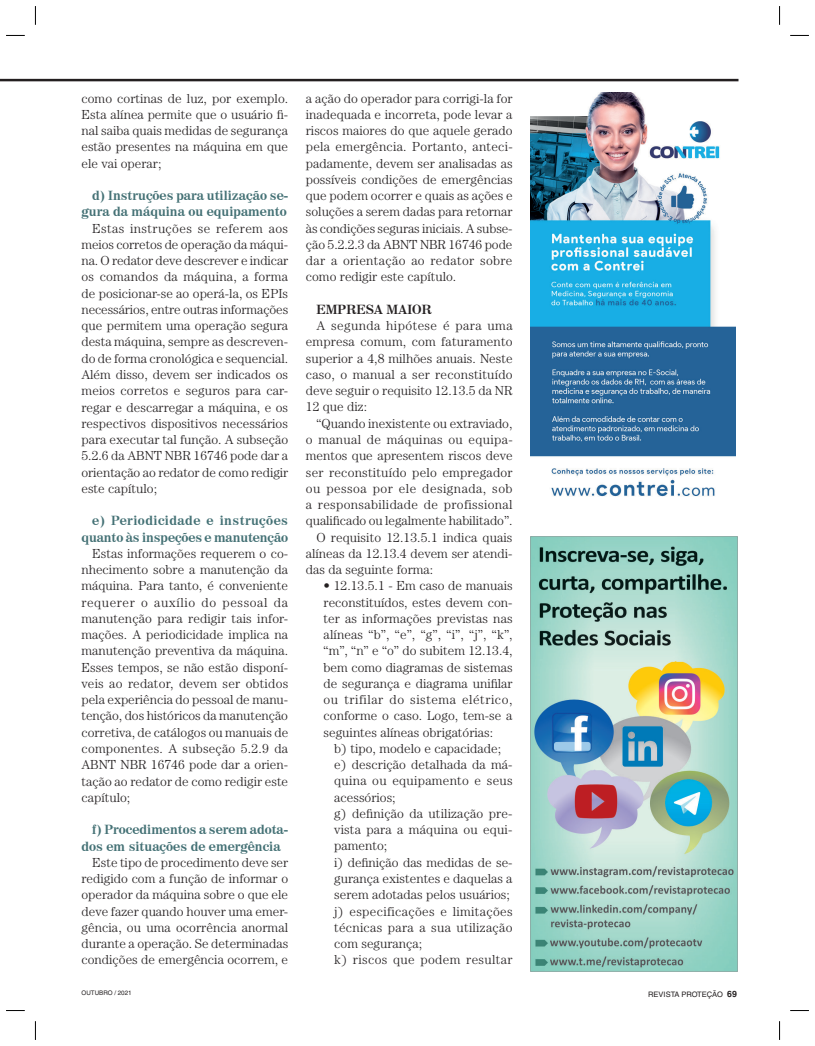
<style>
.page{position:relative;width:815px;height:1046px;background:#fff}
.page>*{position:absolute;margin:0;border:0;box-sizing:border-box;transform-origin:0 0}
.t1{font:300 13.12px/16.2px "Century";color:#231f20;text-align:justify}
.t2{font:700 13.12px/16.2px "Century 725 BT";color:#447175;text-align:right}
.t3{font:300 13.12px "Century";letter-spacing:.025em;color:#231f20}
.t4{font:300 13.12px "Century";letter-spacing:.035em;color:#231f20}
.t5{font:700 13.12px "Century 725 BT";color:#231f20}
.t6{font:7.5px "Helvetica";color:#231f20}
.t7{font:6.25px "Helvetica";color:#231f20}
.s1{font-weight:700;font-size:8.75px}
</style>
<div class="page">
<hr style="left:0;top:79px;width:738px;height:2px;background:#231f20">
<img style="left:530px;top:92px;width:206px;height:405px">
<img style="left:530px;top:536px;width:207px;height:435px">
<svg style="left:6px;top:35px;width:19px;height:1px"></svg>
<svg style="left:790px;top:35px;width:19px;height:1px"></svg>
<svg style="left:6px;top:1010px;width:19px;height:1px"></svg>
<svg style="left:790px;top:1010px;width:19px;height:1px"></svg>
<svg style="left:35px;top:6px;width:1px;height:19px"></svg>
<svg style="left:35px;top:1021px;width:1px;height:18px"></svg>
<svg style="left:779px;top:6px;width:1px;height:19px"></svg>
<svg style="left:779px;top:1021px;width:1px;height:18px"></svg>
<p class="t1" style="left:81px;top:90px;width:208px">como cortinas de luz, por exemplo.<br>Esta alínea permite que o usuário fi&shy;nal saiba quais medidas de segurança estão presentes na máquina em que ele vai operar;</p>
<p class="t2" style="left:81px;top:187px;width:208px">d) Instruções para utilização se&shy;gura da máquina ou equipamento</p>
<p class="t1" style="left:81px;top:220px;width:208px;text-indent:11px">Estas instruções se referem aos meios corretos de operação da máqui&shy;na. O redator deve descrever e indicar os comandos da máquina, a forma de posicionar-se ao operá-la, os EPIs necessários, entre outras informações que permitem uma operação segura desta máquina, sempre as descreven&shy;do de forma cronológica e sequencial.<br>Além disso, devem ser indicados os meios corretos e seguros para car&shy;regar e descarregar a máquina, e os respectivos dispositivos necessários para executar tal função. A subseção 5.2.6 da ABNT NBR 16746 pode dar a orientação ao redator de como redigir este capítulo;</p>
<p class="t2" style="left:81px;top:512px;width:208px">e) Periodicidade e instruções quanto às inspeções e manutenção</p>
<p class="t1" style="left:81px;top:545px;width:208px;text-indent:11px">Estas informações requerem o co&shy;nhecimento sobre a manutenção da máquina. Para tanto, é conveniente requerer o auxílio do pessoal da manutenção para redigir tais infor&shy;mações. A periodicidade implica na manutenção preventiva da máquina.<br>Esses tempos, se não estão disponí&shy;veis ao redator, devem ser obtidos pela experiência do pessoal de manu&shy;tenção, dos históricos da manutenção corretiva, de catálogos ou manuais de componentes. A subseção 5.2.9 da ABNT NBR 16746 pode dar a orien&shy;tação ao redator de como redigir este capítulo;</p>
<p class="t2" style="left:81px;top:821px;width:208px;text-align:left;text-indent:11px">f) Procedimentos a serem adota&shy;dos em situações de emergência</p>
<p class="t1" style="left:81px;top:853px;width:208px;text-indent:11px">Este tipo de procedimento deve ser redigido com a função de informar o operador da máquina sobre o que ele deve fazer quando houver uma emer&shy;gência, ou uma ocorrência anormal durante a operação. Se determinadas condições de emergência ocorrem, e</p>
<p class="t1" style="left:306px;top:90px;width:208px">a ação do operador para corrigi-la for inadequada e incorreta, pode levar a riscos maiores do que aquele gerado pela emergência. Portanto, anteci&shy;padamente, devem ser analisadas as possíveis condições de emergências que podem ocorrer e quais as ações e soluções a serem dadas para retornar às condições seguras iniciais. A subse&shy;ção 5.2.2.3 da ABNT NBR 16746 pode dar a orientação ao redator sobre como redigir este capítulo.</p>
<p class="t5" style="left:316px;top:301px;width:117px">EMPRESA MAIOR</p>
<p class="t1" style="left:306px;top:317px;width:208px;text-indent:11px">A segunda hipótese é para uma empresa comum, com faturamento superior a 4,8 milhões anuais. Neste caso, o manual a ser reconstituído deve seguir o requisito 12.13.5 da NR 12 que diz:</p>
<p class="t1" style="left:316px;top:415px;width:197px">“Quando inexistente ou extraviado,</p>
<p class="t3" style="left:306px;top:432px;width:208px">o manual de máquinas ou equipa-</p>
<p class="t1" style="left:306px;top:447px;width:208px">mentos que apresentem riscos deve</p>
<p class="t1" style="left:306px;top:463px;width:208px">ser reconstituído pelo empregador</p>
<p class="t4" style="left:306px;top:480px;width:208px">ou pessoa por ele designada, sob</p>
<p class="t3" style="left:306px;top:497px;width:208px">a responsabilidade de profissional</p>
<p class="t1" style="left:306px;top:512px;width:208px">qualificado ou legalmente habilitado”.</p>
<p class="t1" style="left:316px;top:528px;width:197px">O requisito 12.13.5.1 indica quais</p>
<p class="t1" style="left:306px;top:545px;width:208px">alíneas da 12.13.4 devem ser atendi-</p>
<p class="t1" style="left:306px;top:561px;width:129px">das da seguinte forma:</p>
<p class="t1" style="left:324px;top:577px;width:191px">• 12.13.5.1 - Em caso de manuais reconstituídos, estes devem con&shy;ter as informações previstas nas alíneas “b”, “e”, “g”, “i”, “j”, “k”, “m”, “n” e “o” do subitem 12.13.4, bem como diagramas de sistemas de segurança e diagrama unifilar ou trifilar do sistema elétrico, conforme o caso. Logo, tem-se a seguintes alíneas obrigatórias:</p>
<p class="t1" style="left:334px;top:740px;width:180px;text-align:left">b) tipo, modelo e capacidade; e) descrição detalhada da má&shy;quina ou equipamento e seus acessórios;<br>g) definição da utilização pre&shy;vista para a máquina ou equi&shy;pamento;<br>i) definição das medidas de se&shy;gurança existentes e daquelas a serem adotadas pelos usuários; j) especificações e limitações técnicas para a sua utilização com segurança;<br>k) riscos que podem resultar</p>
<p class="t7" style="left:81px;top:988px;width:52px">OUTUBRO / 2021</p>
<p class="t6" style="left:648px;top:989px;width:90px">REVISTA PROTEÇÃO <span class="s1">69</span></p>
</div>
